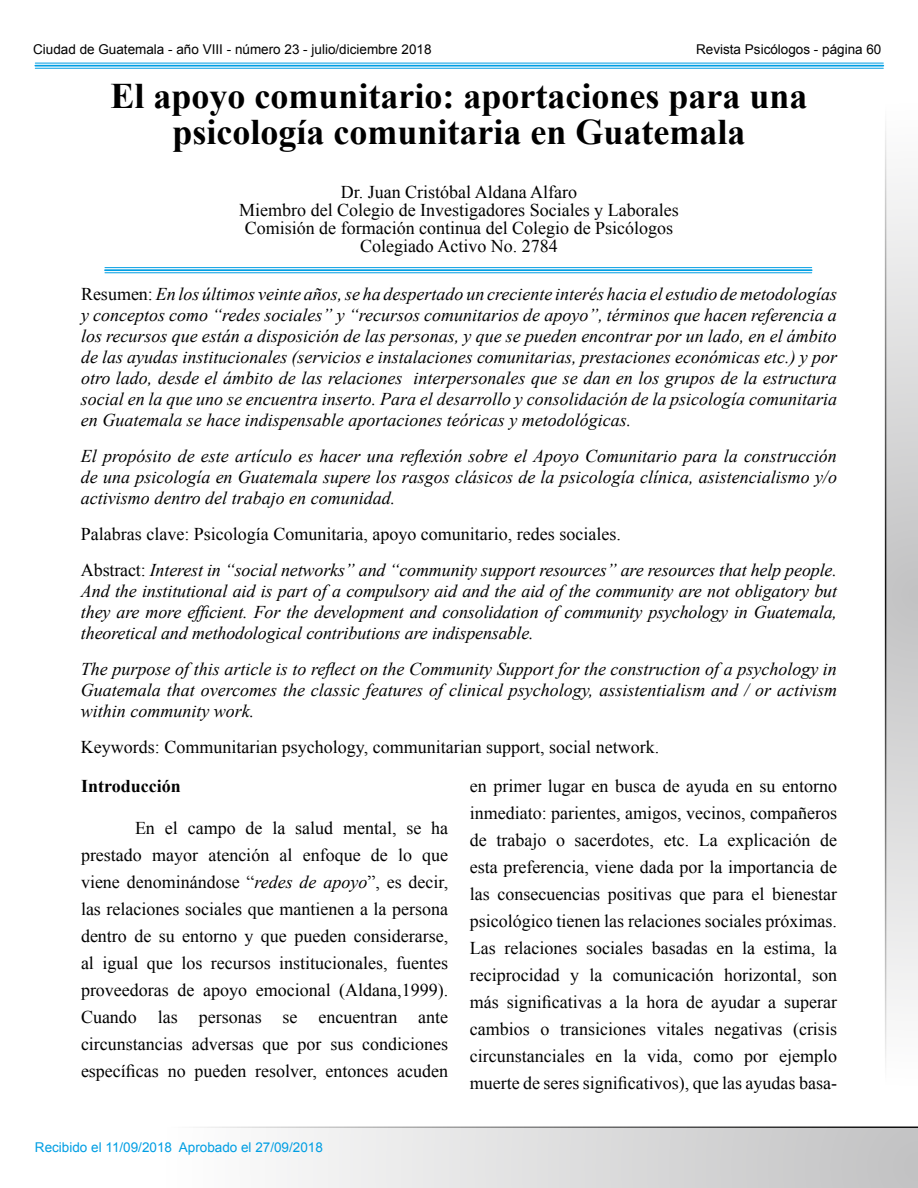
<style>
.page{position:relative;width:918px;height:1188px;background:#fff}
.page>*{position:absolute;margin:0;border:0;box-sizing:border-box;transform-origin:0 0}
.t1{font:700 36px/36px "Times New Roman";color:#000;text-align:center}
.t2{font:italic 18px/21px "Times New Roman";color:#000;text-align:justify}
.t3{font:18px/27px "Times New Roman";color:#000;text-align:justify}
.t4{font:700 18px "Times New Roman";color:#000}
.t5{font:13.5px "Arial";color:#000}
.t6{font:13.5px "Arial";color:#009ee3}
.s1{font-style:normal}
.s2{font-style:italic}
</style>
<div class="page">
<svg style="left:885px;top:123px;width:33px;height:943px"></svg>
<svg style="left:196px;top:1126px;width:722px;height:62px"></svg>
<hr style="left:35px;top:63px;width:848px;height:1px;background:#009ee3">
<hr style="left:35px;top:65px;width:848px;height:2px;background:#009ee3">
<hr style="left:35px;top:68px;width:848px;height:1px;background:#009ee3">
<hr style="left:105px;top:267px;width:707px;height:1px;background:#009ee3">
<hr style="left:105px;top:269px;width:707px;height:2px;background:#009ee3">
<hr style="left:105px;top:272px;width:707px;height:1px;background:#009ee3">
<p class="t5" style="left:33px;top:42px;width:400px">Ciudad de Guatemala - año VIII - número 23 - julio/diciembre 2018</p>
<p class="t5" style="left:696px;top:42px;width:187px">Revista Psicólogos - página 60</p>
<h1 class="t1" style="left:110px;top:78px;width:699px">El apoyo comunitario: aportaciones para una psicología comunitaria en Guatemala</h1>
<p class="t3" style="left:239px;top:183px;width:441px;line-height:18px;text-align:center">Dr. Juan Cristóbal Aldana Alfaro<br>Miembro del Colegio de Investigadores Sociales y Laborales Comisión de formación continua del Colegio de Psicólogos Colegiado Activo No. 2784</p>
<p class="t2" style="left:81px;top:284px;width:758px"><span class="s1">Resumen:</span> En los últimos veinte años, se ha despertado un creciente interés hacia el estudio de metodologías y conceptos como “redes sociales” y “recursos comunitarios de apoyo”, términos que hacen referencia a los recursos que están a disposición de las personas, y que se pueden encontrar por un lado, en el ámbito de las ayudas institucionales (servicios e instalaciones comunitarias, prestaciones económicas etc.) y por otro lado, desde el ámbito de las relaciones interpersonales que se dan en los grupos de la estructura social en la que uno se encuentra inserto. Para el desarrollo y consolidación de la psicología comunitaria en Guatemala se hace indispensable aportaciones teóricas y metodológicas.</p>
<p class="t2" style="left:81px;top:446px;width:758px">El propósito de este artículo es hacer una reflexión sobre el Apoyo Comunitario para la construcción de una psicología en Guatemala supere los rasgos clásicos de la psicología clínica, asistencialismo y/o activismo dentro del trabajo en comunidad.</p>
<p class="t2" style="left:81px;top:516px;width:757px;line-height:36px"><span class="s1">Palabras clave: Psicología Comunitaria, apoyo comunitario, redes sociales.<br>Abstract:</span> Interest in “social networks” and “community support resources” are resources that help people.</p>
<p class="t2" style="left:81px;top:581px;width:758px">And the institutional aid is part of a compulsory aid and the aid of the community are not obligatory but they are more efficient. For the development and consolidation of community psychology in Guatemala, theoretical and methodological contributions are indispensable.</p>
<p class="t2" style="left:81px;top:659px;width:758px">The purpose of this article is to reflect on the Community Support for the construction of a psychology in Guatemala that overcomes the classic features of clinical psychology, assistentialism and / or activism within community work.</p>
<p class="t3" style="left:81px;top:734px;width:580px">Keywords: Communitarian psychology, communitarian support, social network.</p>
<p class="t4" style="left:81px;top:776px;width:101px">Introducción</p>
<p class="t3" style="left:81px;top:814px;width:369px;text-indent:54px">En el campo de la salud mental, se ha prestado mayor atención al enfoque de lo que viene denominándose “<span class="s2">redes de apoyo</span>”, es decir, las relaciones sociales que mantienen a la persona dentro de su entorno y que pueden considerarse, al igual que los recursos institucionales, fuentes proveedoras de apoyo emocional (Aldana,1999).<br>Cuando las personas se encuentran ante circunstancias adversas que por sus condiciones específicas no pueden resolver, entonces acuden</p>
<p class="t6" style="left:35px;top:1140px;width:289px">Recibido el 11/09/2018 Aprobado el 27/09/2018</p>
<p class="t3" style="left:470px;top:772px;width:369px">en primer lugar en busca de ayuda en su entorno inmediato: parientes, amigos, vecinos, compañeros de trabajo o sacerdotes, etc. La explicación de esta preferencia, viene dada por la importancia de las consecuencias positivas que para el bienestar psicológico tienen las relaciones sociales próximas.<br>Las relaciones sociales basadas en la estima, la reciprocidad y la comunicación horizontal, son más significativas a la hora de ayudar a superar cambios o transiciones vitales negativas (crisis circunstanciales en la vida, como por ejemplo muerte de seres significativos), que las ayudas basa-</p>
</div>
